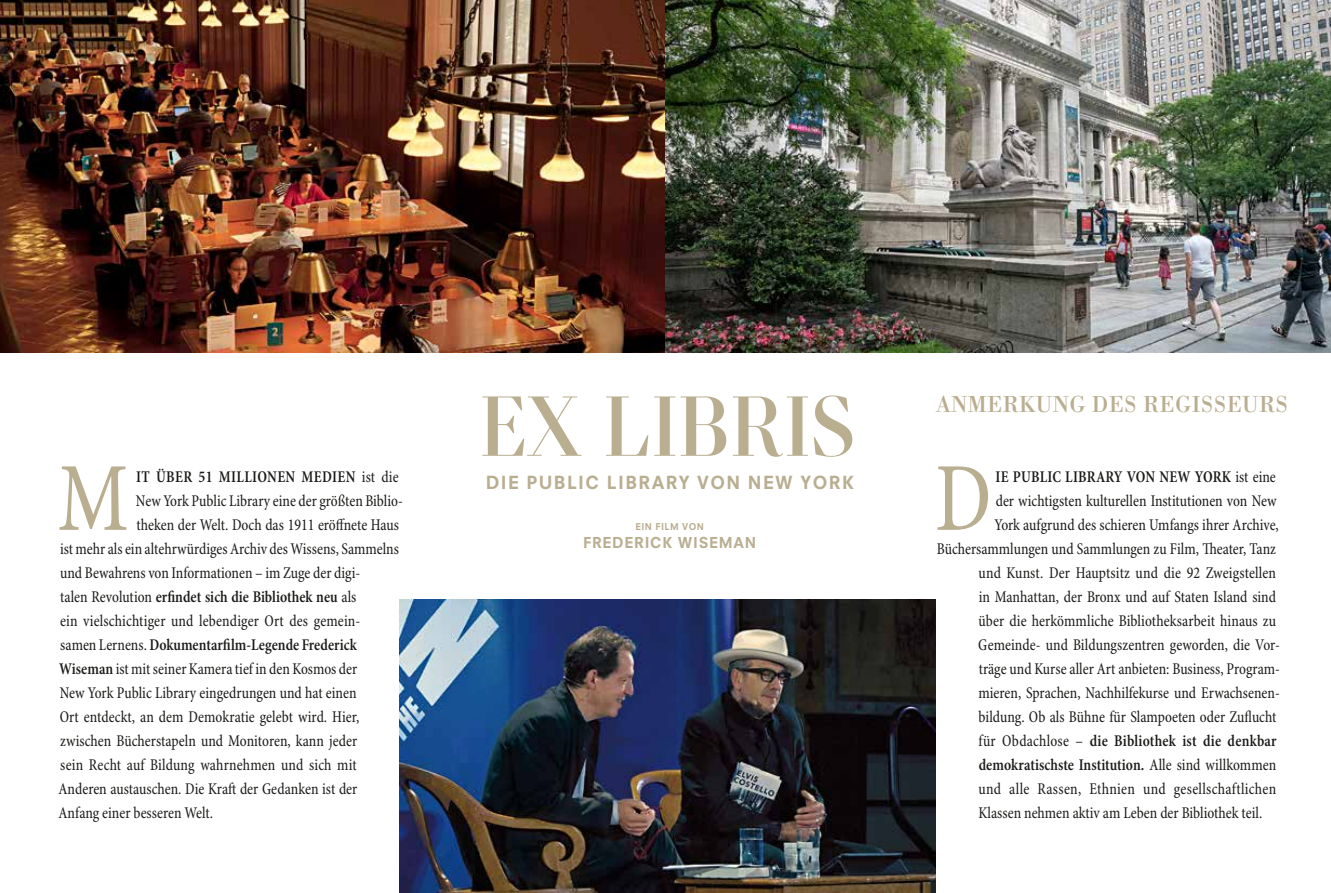
<style>
.page{position:relative;width:1331px;height:893px;background:#fff}
.page>*{position:absolute;margin:0;border:0;box-sizing:border-box;transform-origin:0 0}
.t1{font:condensed 98.7px "Minion Pro";color:#baae91;scale:.91 1}
.t2{font:24px "Bodoni Std";letter-spacing:.01em;color:#baae91;scale:.95 1}
.t3{font:800 17.7px "Neuzeit SLT Std";letter-spacing:.08em;color:#baae91}
.t4{font:condensed 16.5px "Minion Pro";color:#1a1a18;scale:.91 1}
.t5{font:600 condensed 16.5px "Minion Pro";letter-spacing:.005em;color:#1a1a18;scale:.91 1}
.t6{font:condensed 16.5px "Minion Pro";letter-spacing:.02em;color:#1a1a18;scale:.91 1}
.t7{font:600 condensed 16.5px "Minion Pro";letter-spacing:.025em;color:#1a1a18;scale:.91 1}
.t8{font:800 14.7px "Neuzeit SLT Std";letter-spacing:.05em;color:#baae91}
.t9{font:800 9.15px "Neuzeit SLT Std";letter-spacing:.05em;color:#baae91}
.s1{font-weight:400}
.s2{font-weight:600}
</style>
<div class="page">
<img style="left:0;top:0;width:1331px;height:353px">
<img style="left:400px;top:600px;width:535px;height:293px">
<svg style="left:482px;top:395px;width:370px;height:62px"></svg>
<h1 class="t1" style="left:57px;top:439px;width:80px">M</h1>
<p class="t7" style="left:136px;top:467px;width:290px">IT ÜBER 51 MILLIONEN MEDIEN <span class="s1">ist die</span></p>
<p class="t4" style="left:136px;top:491px;width:295px">New York Public Library eine der größten Biblio-</p>
<p class="t4" style="left:136px;top:515px;width:290px">theken der Welt. Doch das 1911 eröffnete Haus</p>
<p class="t4" style="left:60px;top:539px;width:374px">ist mehr als ein altehrwürdiges Archiv des Wissens, Sammelns</p>
<p class="t4" style="left:60px;top:563px;width:332px">und Bewahrens von Informationen – im Zuge der digi-</p>
<p class="t5" style="left:60px;top:587px;width:327px"><span class="s1">talen Revolution</span> erfindet sich die Bibliothek neu <span class="s1">als</span></p>
<p class="t4" style="left:60px;top:611px;width:332px">ein vielschichtiger und lebendiger Ort des gemein-</p>
<p class="t5" style="left:60px;top:635px;width:327px"><span class="s1">samen Lernens.</span> Dokumentarfilm-Legende Frederick</p>
<p class="t4" style="left:59px;top:659px;width:329px"><span class="s2">Wiseman</span> ist mit seiner Kamera tief in den Kosmos der</p>
<p class="t4" style="left:60px;top:683px;width:328px">New York Public Library eingedrungen und hat einen</p>
<p class="t4" style="left:60px;top:707px;width:331px">Ort entdeckt, an dem Demokratie gelebt wird. Hier,</p>
<p class="t4" style="left:60px;top:731px;width:328px">zwischen Bücherstapeln und Monitoren, kann jeder</p>
<p class="t4" style="left:60px;top:755px;width:327px">sein Recht auf Bildung wahrnehmen und sich mit</p>
<p class="t4" style="left:59px;top:779px;width:330px">Anderen austauschen. Die Kraft der Gedanken ist der</p>
<p class="t4" style="left:59px;top:803px;width:171px">Anfang einer besseren Welt.</p>
<p class="t3" style="left:486px;top:471px;width:370px">DIE PUBLIC LIBRARY VON NEW YORK</p>
<p class="t9" style="left:635px;top:521px;width:70px">EIN FILM VON</p>
<p class="t8" style="left:583px;top:533px;width:175px">FREDERICK WISEMAN</p>
<h2 class="t2" style="left:936px;top:390px;width:372px">ANMERKUNG DES REGISSEURS</h2>
<h1 class="t1" style="left:935px;top:439px;width:64px">D</h1>
<p class="t5" style="left:996px;top:467px;width:309px">IE PUBLIC LIBRARY VON NEW YORK <span class="s1">ist eine</span></p>
<p class="t4" style="left:996px;top:491px;width:310px">der wichtigsten kulturellen Institutionen von New</p>
<p class="t4" style="left:994px;top:515px;width:314px">York aufgrund des schieren Umfangs ihrer Archive,</p>
<p class="t4" style="left:937px;top:539px;width:374px">Büchersammlungen und Sammlungen zu Film, Theater, Tanz</p>
<p class="t4" style="left:978px;top:563px;width:329px">und Kunst. Der Hauptsitz und die 92 Zweigstellen</p>
<p class="t4" style="left:979px;top:587px;width:328px">in Manhattan, der Bronx und auf Staten Island sind</p>
<p class="t4" style="left:978px;top:611px;width:328px">über die herkömmliche Bibliotheksarbeit hinaus zu</p>
<p class="t4" style="left:978px;top:635px;width:333px">Gemeinde- und Bildungszentren geworden, die Vor-</p>
<p class="t4" style="left:979px;top:659px;width:333px">träge und Kurse aller Art anbieten: Business, Program-</p>
<p class="t4" style="left:978px;top:683px;width:333px">mieren, Sprachen, Nachhilfekurse und Erwachsenen-</p>
<p class="t4" style="left:979px;top:707px;width:329px">bildung. Ob als Bühne für Slampoeten oder Zuflucht</p>
<p class="t5" style="left:978px;top:731px;width:329px"><span class="s1">für Obdachlose –</span> die Bibliothek ist die denkbar</p>
<p class="t5" style="left:979px;top:755px;width:328px">demokratischste Institution. <span class="s1">Alle sind willkommen</span></p>
<p class="t6" style="left:978px;top:779px;width:329px">und alle Rassen, Ethnien und gesellschaftlichen</p>
<p class="t4" style="left:978px;top:803px;width:313px">Klassen nehmen aktiv am Leben der Bibliothek teil.</p>
</div>
